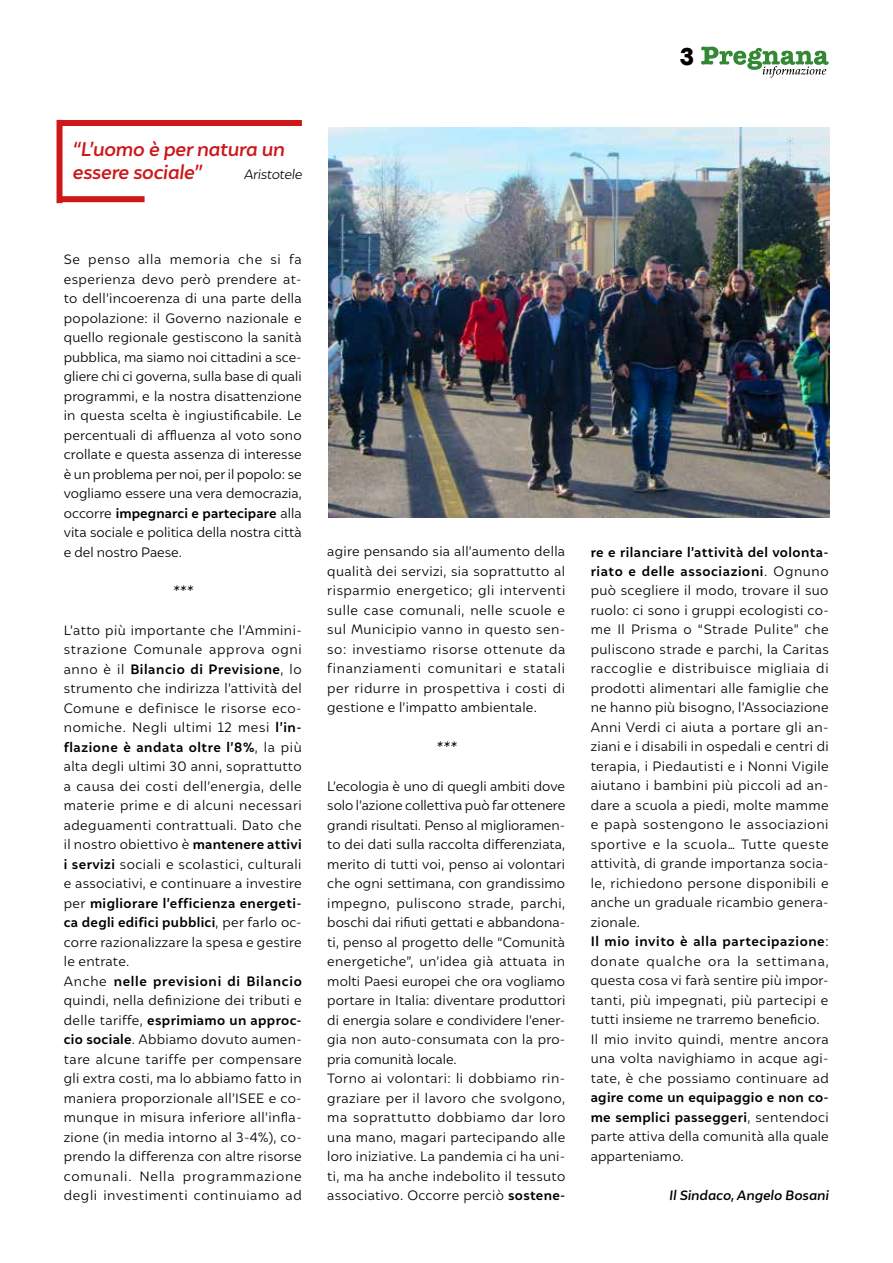
<style>
.page{position:relative;width:893px;height:1263px;background:#fff}
.page>*{position:absolute;margin:0;border:0;box-sizing:border-box;transform-origin:0 0}
.t1{font:900 27px "Emy Slab";color:#000}
.t2{font:italic 700 19.5px/23.4px "Igna Sans";letter-spacing:-.02em;color:#cd1719}
.t3{font:italic 14.25px "Igna Sans";color:#000}
.t4{font:300 13.5px/19.5px "Igna Sans";letter-spacing:.025em;color:#000;text-align:justify}
.t5{font:italic 700 13.5px "Igna Sans";color:#000}
.t6{font:italic 300 13.5px "Igna Sans";letter-spacing:-.02em;color:#000}
.s1{font-weight:700}
</style>
<div class="page">
<svg style="left:701px;top:47px;width:128px;height:31px"></svg>
<div style="left:57px;top:120px;width:6px;height:83px;background:#cd1719"></div>
<div style="left:60px;top:120px;width:242px;height:6px;background:#cd1719"></div>
<div style="left:60px;top:196px;width:85px;height:6px;background:#cd1719"></div>
<img style="left:328px;top:128px;width:501px;height:390px">
<h1 class="t1" style="left:680px;top:40px;width:16px">3</h1>
<h2 class="t2" style="left:72px;top:137px;width:214px">“L’uomo è per natura un essere sociale”</h2>
<p class="t6" style="left:244px;top:166px;width:60px">Aristotele</p>
<p class="t4" style="left:64px;top:249px;width:240px">Se penso alla memoria che si fa esperienza devo però prendere at&shy;to dell’incoerenza di una parte della popolazione: il Governo nazionale e quello regionale gestiscono la sanità pubblica, ma siamo noi cittadini a sce&shy;gliere chi ci governa, sulla base di quali programmi, e la nostra disattenzione in questa scelta è ingiustificabile. Le percentuali di affluenza al voto sono crollate e questa assenza di interesse è un problema per noi, per il popolo: se vogliamo essere una vera democrazia, occorre <span class="s1">impegnarci e partecipare</span> alla vita sociale e politica della nostra città e del nostro Paese.</p>
<p class="t3" style="left:172px;top:581px;width:22px">***</p>
<p class="t4" style="left:64px;top:620px;width:240px;text-align:left">L’atto più importante che l’Ammini&shy;strazione Comunale approva ogni anno è il <span class="s1">Bilancio di Previsione</span>, lo strumento che indirizza l’attività del Comune e definisce le risorse eco&shy;nomiche. Negli ultimi 12 mesi <span class="s1">l’in&shy;flazione è andata oltre l’8%</span>, la più alta degli ultimi 30 anni, soprattutto a causa dei costi dell’energia, delle materie prime e di alcuni necessari adeguamenti contrattuali. Dato che il nostro obiettivo è <span class="s1">mantenere attivi i servizi</span> sociali e scolastici, culturali e associativi, e continuare a investire per <span class="s1">migliorare l’efficienza energeti&shy;ca degli edifici pubblici</span>, per farlo oc&shy;corre razionalizzare la spesa e gestire le entrate.<br>Anche <span class="s1">nelle previsioni di Bilancio </span>quindi, nella definizione dei tributi e delle tariffe, <span class="s1">esprimiamo un approc&shy;cio sociale</span>. Abbiamo dovuto aumen&shy;tare alcune tariffe per compensare gli extra costi, ma lo abbiamo fatto in maniera proporzionale all’ISEE e co&shy;munque in misura inferiore all’infla&shy;zione (in media intorno al 3-4%), co&shy;prendo la differenza con altre risorse comunali. Nella programmazione degli investimenti continuiamo ad</p>
<p class="t4" style="left:327px;top:541px;width:240px">agire pensando sia all’aumento della qualità dei servizi, sia soprattutto al risparmio energetico; gli interventi sulle case comunali, nelle scuole e sul Municipio vanno in questo sen&shy;so: investiamo risorse ottenute da finanziamenti comunitari e statali per ridurre in prospettiva i costi di gestione e l’impatto ambientale.</p>
<p class="t3" style="left:436px;top:737px;width:22px">***</p>
<p class="t4" style="left:327px;top:776px;width:240px;text-align:left">L’ecologia è uno di quegli ambiti dove solo l’azione collettiva può far ottenere grandi risultati. Penso al miglioramen&shy;to dei dati sulla raccolta differenziata, merito di tutti voi, penso ai volontari che ogni settimana, con grandissimo impegno, puliscono strade, parchi, boschi dai rifiuti gettati e abbandona&shy;ti, penso al progetto delle “Comunità energetiche”, un’idea già attuata in molti Paesi europei che ora vogliamo portare in Italia: diventare produttori di energia solare e condividere l’ener&shy;gia non auto-consumata con la pro&shy;pria comunità locale.<br>Torno ai volontari: li dobbiamo rin&shy;graziare per il lavoro che svolgono, ma soprattutto dobbiamo dar loro una mano, magari partecipando alle loro iniziative. La pandemia ci ha uni&shy;ti, ma ha anche indebolito il tessuto associativo. Occorre perciò <span class="s1">sostene-</span></p>
<p class="t4" style="left:591px;top:542px;width:240px;text-align:left"><span class="s1">re e rilanciare l’attività del volonta&shy;riato e delle associazioni</span>. Ognuno può scegliere il modo, trovare il suo ruolo: ci sono i gruppi ecologisti co&shy;me Il Prisma o “Strade Pulite” che puliscono strade e parchi, la Caritas raccoglie e distribuisce migliaia di prodotti alimentari alle famiglie che ne hanno più bisogno, l’Associazione Anni Verdi ci aiuta a portare gli an&shy;ziani e i disabili in ospedali e centri di terapia, i Piedautisti e i Nonni Vigile aiutano i bambini più piccoli ad an&shy;dare a scuola a piedi, molte mamme e papà sostengono le associazioni sportive e la scuola… Tutte queste attività, di grande importanza socia&shy;le, richiedono persone disponibili e anche un graduale ricambio genera&shy;zionale.<br><span class="s1">Il mio invito è alla partecipazione</span>: donate qualche ora la settimana, questa cosa vi farà sentire più impor&shy;tanti, più impegnati, più partecipi e tutti insieme ne trarremo beneficio.<br>Il mio invito quindi, mentre ancora una volta navighiamo in acque agi&shy;tate, è che possiamo continuare ad</p>
<p class="t4" style="left:591px;top:1087px;width:240px"><span class="s1">agire come un equipaggio e non co&shy;me semplici passeggeri</span>, sentendoci parte attiva della comunità alla quale apparteniamo.</p>
<p class="t5" style="left:669px;top:1186px;width:161px">Il Sindaco, Angelo Bosani</p>
</div>
